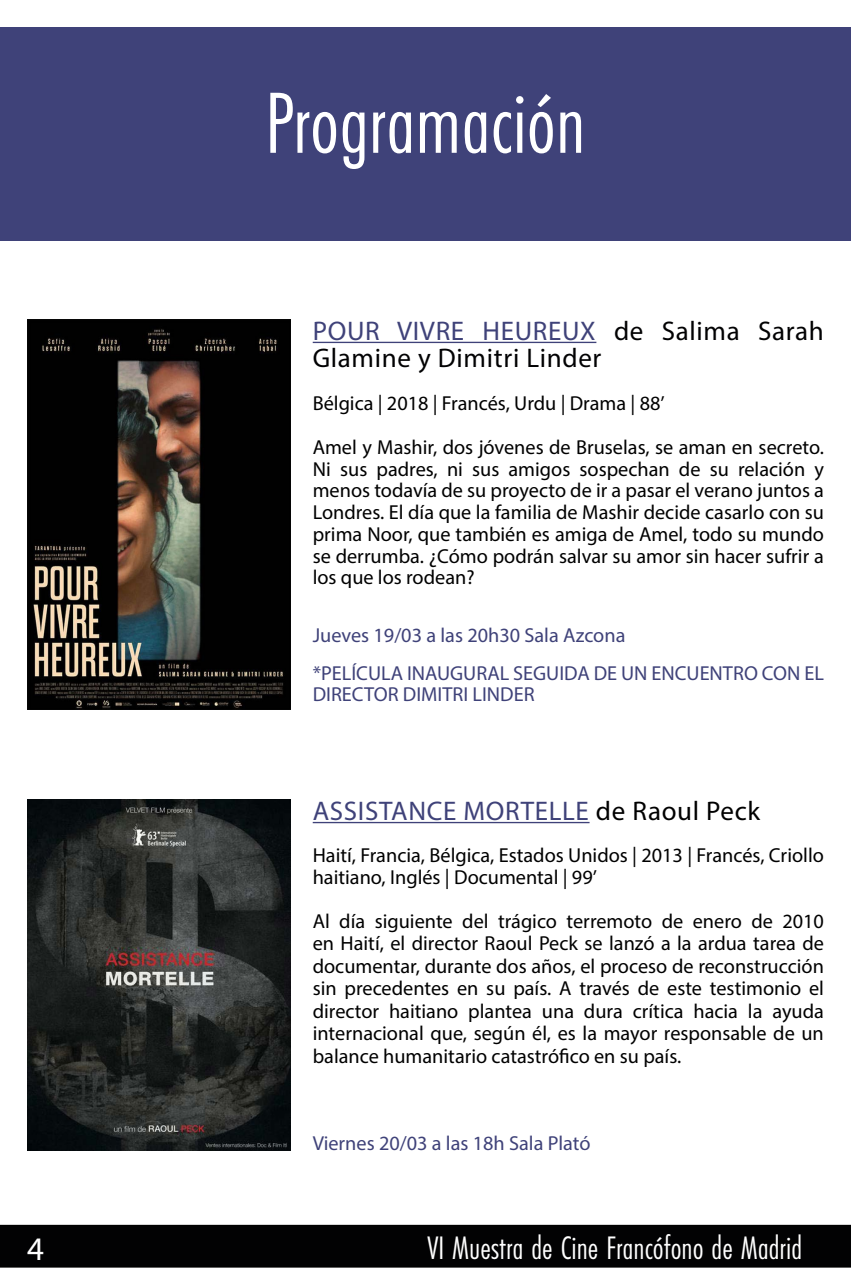
<style>
.page{position:relative;width:851px;height:1276px;background:#fff}
.page>*{position:absolute;margin:0;border:0;box-sizing:border-box;transform-origin:0 0}
.t1{font:90px "Futura PT Cond";color:#fff}
.t2{font:33.75px "Futura PT Cond";color:#fff}
.t3{font:33px "Myriad Pro";color:#fff}
.t4{font:27px/27px "Myriad Pro";letter-spacing:.025em;color:#020203}
.t5{font:27px "Myriad Pro";letter-spacing:.025em;color:#3f4279}
.t6{font:20.25px/21.8px "Myriad Pro";color:#000}
.t7{font:20.25px/38.2px "Myriad Pro";color:#3f4279}
.s1{color:#3f4279}
.s2{color:#000}
</style>
<div class="page">
<div style="left:0;top:27px;width:850px;height:213px;background:#3f4279"></div>
<hr style="left:313px;top:342px;width:283px;height:1px;background:#3f4279">
<hr style="left:313px;top:822px;width:276px;height:1px;background:#3f4279">
<div style="left:0;top:1225px;width:850px;height:42px;background:#020203"></div>
<img style="left:27px;top:319px;width:264px;height:390px">
<img style="left:28px;top:799px;width:262px;height:351px">
<h1 class="t1" style="left:265px;top:71px;width:321px">Programación</h1>
<h3 class="t4" style="left:313px;top:317px;width:512px"><span class="s1">POUR VIVRE HEUREUX</span> de Salima Sarah<br>Glamine y Dimitri Linder</h3>
<p class="t6" style="left:313px;top:381px;width:512px;line-height:43.5px">Bélgica | 2018 | Francés, Urdu | Drama | 88’<br>Amel y Mashir, dos jóvenes de Bruselas, se aman en secreto.</p>
<p class="t6" style="left:313px;top:457px;width:512px;text-align:justify">Ni sus padres, ni sus amigos sospechan de su relación y menos todavía de su proyecto de ir a pasar el verano juntos a Londres. El día que la familia de Mashir decide casarlo con su prima Noor, que también es amiga de Amel, todo su mundo se derrumba. ¿Cómo podrán salvar su amor sin hacer sufrir a los que los rodean?</p>
<p class="t7" style="left:313px;top:616px;width:512px">Jueves 19/03 a las 20h30 Sala Azcona<br>*PELÍCULA INAUGURAL SEGUIDA DE UN ENCUENTRO CON EL</p>
<p class="t7" style="left:313px;top:674px;width:223px">DIRECTOR DIMITRI LINDER</p>
<h3 class="t5" style="left:313px;top:794px;width:449px">ASSISTANCE MORTELLE <span class="s2">de Raoul Peck</span></h3>
<p class="t6" style="left:313px;top:844px;width:512px">Haití, Francia, Bélgica, Estados Unidos | 2013 | Francés, Criollo haitiano, Inglés | Documental | 99’</p>
<p class="t6" style="left:313px;top:909px;width:512px;line-height:22.5px;text-align:justify">Al día siguiente del trágico terremoto de enero de 2010 en Haití, el director Raoul Peck se lanzó a la ardua tarea de documentar, durante dos años, el proceso de reconstrucción sin precedentes en su país. A través de este testimonio el director haitiano plantea una dura crítica hacia la ayuda internacional que, según él, es la mayor responsable de un balance humanitario catastrófico en su país.</p>
<p class="t7" style="left:313px;top:1123px;width:279px">Viernes 20/03 a las 18h Sala Plató</p>
<h3 class="t3" style="left:27px;top:1228px;width:18px">4</h3>
<h2 class="t2" style="left:427px;top:1228px;width:376px">VI Muestra de Cine Francófono de Madrid</h2>
</div>
